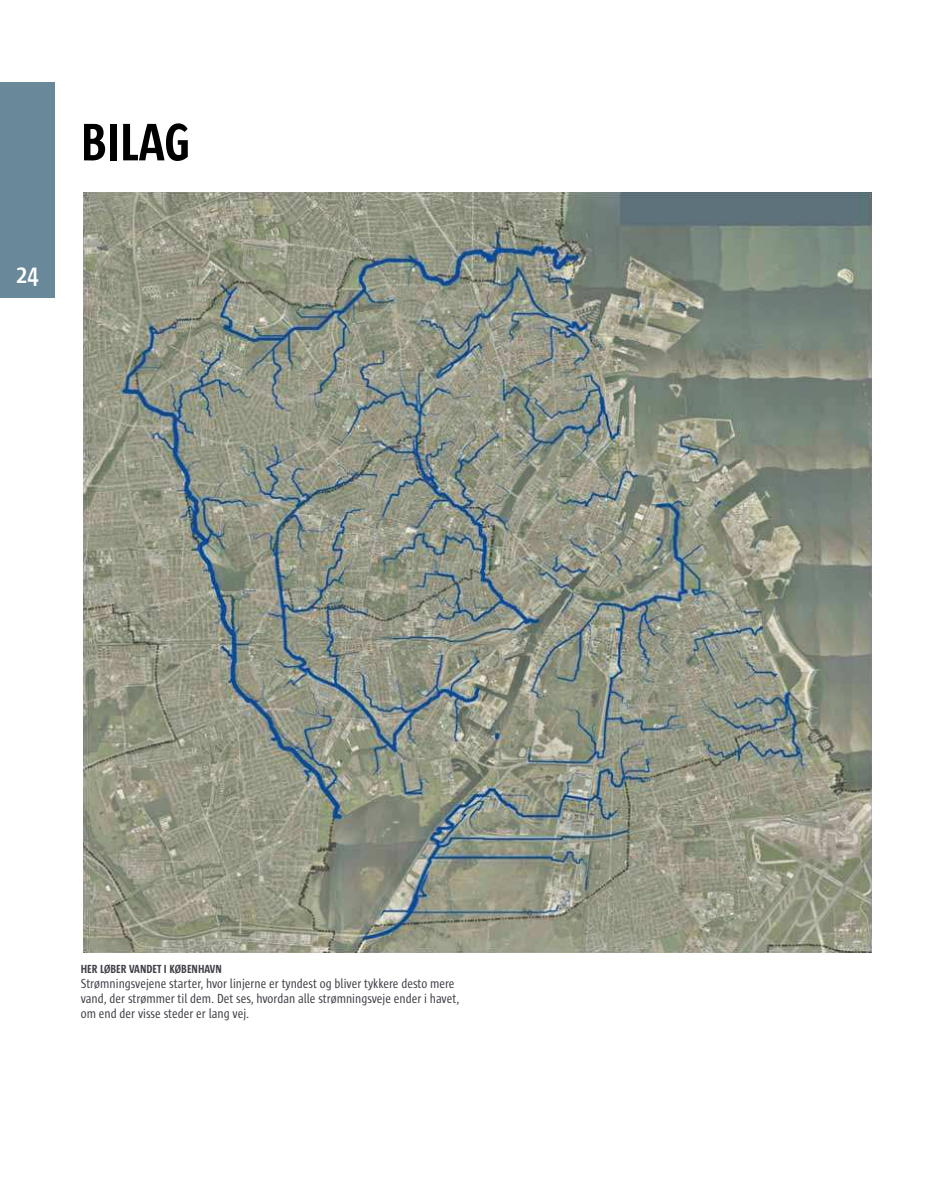
<style>
.page{position:relative;width:936px;height:1191px;background:#fff}
.page>*{position:absolute;margin:0;border:0;box-sizing:border-box;transform-origin:0 0}
.t1{font:700 54px "Sun Cd";color:#000}
.t2{font:600 27px "Sun Cd";color:#fff}
.t3{font:13.5px/15px "Sun Cd";color:#413f47}
.t4{font:700 12px "Sun Cd";color:#413f47}
</style>
<div class="page">
<div style="left:0;top:83px;width:55px;height:215px;background:#69899b"></div>
<img style="left:83px;top:192px;width:789px;height:761px">
<h2 class="t2" style="left:16px;top:260px;width:24px">24</h2>
<h1 class="t1" style="left:81px;top:115px;width:111px">BILAG</h1>
<p class="t4" style="left:81px;top:963px;width:142px">HER LØBER VANDET I KØBENHAVN</p>
<p class="t3" style="left:81px;top:976px;width:380px">Strømningsvejene starter, hvor linjerne er tyndest og bliver tykkere desto mere vand, der strømmer til dem. Det ses, hvordan alle strømningsveje ender i havet, om end der visse steder er lang vej.</p>
</div>
